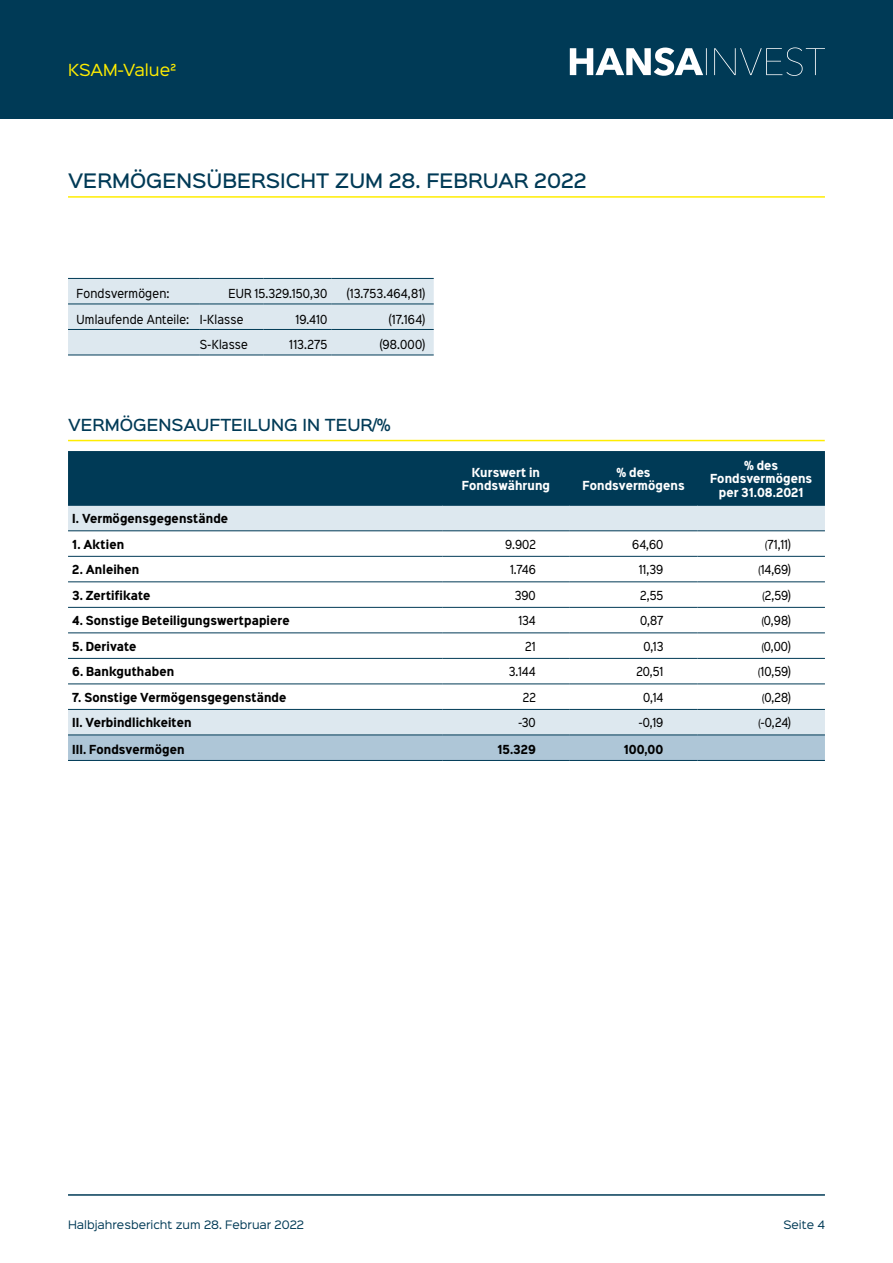
<style>
.page{position:relative;width:893px;height:1263px;background:#fff}
.page>*{position:absolute;margin:0;border:0;box-sizing:border-box;transform-origin:0 0}
.t1{font:500 18px "Sinkin Sans 500";color:#003a56}
.t2{font:500 15px "Sinkin Sans 500";color:#003a56}
.t3{font:15px "Sinkin Sans 400";color:#ffed00}
.t4{font:11.25px "Sinkin Sans Narrow W01 400 Rg";letter-spacing:.01em;color:#000}
.t5{font:700 11.25px "Sinkin Sans Narrow W01 700";letter-spacing:.01em;color:#000}
.t6{font:700 11.25px/13.5px "Sinkin Sans Narrow W01 700";letter-spacing:.005em;color:#fff;text-align:center}
.t7{font:10.5px "Sinkin Sans 400";color:#003a56}
.s1{font-size:9px}
</style>
<div class="page">
<div style="left:0;top:0;width:893px;height:119px;background:#003a56"></div>
<svg style="left:570px;top:47px;width:255px;height:29px"></svg>
<hr style="left:68px;top:1194px;width:757px;height:2px;background:#003a56">
<hr style="left:68px;top:196px;width:757px;height:2px;background:#ffed00">
<div style="left:68px;top:451px;width:757px;height:54px;background:#003a56"></div>
<svg style="left:68px;top:506px;width:757px;height:228px"></svg>
<div style="left:68px;top:735px;width:757px;height:25px;background:#aec6d7"></div>
<hr style="left:68px;top:505px;width:374px;height:1px;background:#003a56">
<hr style="left:442px;top:505px;width:128px;height:1px;background:#003a56">
<hr style="left:570px;top:505px;width:127px;height:1px;background:#003a56">
<hr style="left:697px;top:505px;width:128px;height:1px;background:#003a56">
<hr style="left:68px;top:556px;width:374px;height:1px;background:#003a56">
<hr style="left:442px;top:556px;width:128px;height:1px;background:#003a56">
<hr style="left:570px;top:556px;width:127px;height:1px;background:#003a56">
<hr style="left:697px;top:556px;width:128px;height:1px;background:#003a56">
<hr style="left:442px;top:530px;width:128px;height:1px;background:#003a56">
<hr style="left:570px;top:530px;width:127px;height:1px;background:#003a56">
<hr style="left:697px;top:530px;width:128px;height:1px;background:#003a56">
<hr style="left:442px;top:581px;width:128px;height:1px;background:#003a56">
<hr style="left:570px;top:581px;width:127px;height:1px;background:#003a56">
<hr style="left:697px;top:581px;width:128px;height:1px;background:#003a56">
<hr style="left:442px;top:607px;width:128px;height:1px;background:#003a56">
<hr style="left:570px;top:607px;width:127px;height:1px;background:#003a56">
<hr style="left:697px;top:607px;width:128px;height:1px;background:#003a56">
<hr style="left:442px;top:632px;width:128px;height:1px;background:#003a56">
<hr style="left:570px;top:632px;width:127px;height:1px;background:#003a56">
<hr style="left:697px;top:632px;width:128px;height:1px;background:#003a56">
<hr style="left:442px;top:658px;width:128px;height:1px;background:#003a56">
<hr style="left:570px;top:658px;width:127px;height:1px;background:#003a56">
<hr style="left:697px;top:658px;width:128px;height:1px;background:#003a56">
<hr style="left:442px;top:683px;width:128px;height:1px;background:#003a56">
<hr style="left:570px;top:683px;width:127px;height:1px;background:#003a56">
<hr style="left:697px;top:683px;width:128px;height:1px;background:#003a56">
<hr style="left:442px;top:709px;width:128px;height:1px;background:#003a56">
<hr style="left:570px;top:709px;width:127px;height:1px;background:#003a56">
<hr style="left:697px;top:709px;width:128px;height:1px;background:#003a56">
<hr style="left:68px;top:530px;width:374px;height:1px;background:#003a56">
<hr style="left:68px;top:581px;width:374px;height:1px;background:#003a56">
<hr style="left:68px;top:607px;width:374px;height:1px;background:#003a56">
<hr style="left:68px;top:632px;width:374px;height:1px;background:#003a56">
<hr style="left:68px;top:658px;width:374px;height:1px;background:#003a56">
<hr style="left:68px;top:683px;width:374px;height:1px;background:#003a56">
<hr style="left:68px;top:709px;width:374px;height:1px;background:#003a56">
<hr style="left:68px;top:734px;width:374px;height:1px;background:#003a56">
<hr style="left:442px;top:734px;width:128px;height:1px;background:#003a56">
<hr style="left:570px;top:734px;width:127px;height:1px;background:#003a56">
<hr style="left:697px;top:734px;width:128px;height:1px;background:#003a56">
<hr style="left:68px;top:760px;width:374px;height:1px;background:#003a56">
<hr style="left:442px;top:760px;width:128px;height:1px;background:#003a56">
<hr style="left:570px;top:760px;width:127px;height:1px;background:#003a56">
<hr style="left:697px;top:760px;width:128px;height:1px;background:#003a56">
<hr style="left:68px;top:440px;width:757px;height:1px;background:#ffed00">
<div style="left:68px;top:279px;width:366px;height:76px;background:#dde8ef"></div>
<hr style="left:68px;top:304px;width:132px;height:1px;background:#003a56">
<hr style="left:332px;top:304px;width:102px;height:1px;background:#003a56">
<hr style="left:68px;top:278px;width:132px;height:1px;background:#003a56">
<hr style="left:68px;top:329px;width:132px;height:1px;background:#003a56">
<hr style="left:68px;top:355px;width:132px;height:1px;background:#003a56">
<hr style="left:332px;top:278px;width:102px;height:1px;background:#003a56">
<hr style="left:200px;top:329px;width:64px;height:1px;background:#003a56">
<hr style="left:264px;top:329px;width:68px;height:1px;background:#003a56">
<hr style="left:332px;top:329px;width:102px;height:1px;background:#003a56">
<hr style="left:200px;top:355px;width:64px;height:1px;background:#003a56">
<hr style="left:264px;top:355px;width:68px;height:1px;background:#003a56">
<hr style="left:332px;top:355px;width:102px;height:1px;background:#003a56">
<hr style="left:200px;top:278px;width:64px;height:1px;background:#003a56">
<hr style="left:264px;top:278px;width:68px;height:1px;background:#003a56">
<hr style="left:200px;top:304px;width:64px;height:1px;background:#003a56">
<hr style="left:264px;top:304px;width:68px;height:1px;background:#003a56">
<h2 class="t3" style="left:68px;top:57px;width:110px">KSAM-Value²</h2>
<h1 class="t1" style="left:68px;top:165px;width:387px">VERMÖGENSÜBERSICHT ZUM 28. FEBRUAR</h1>
<h1 class="t1" style="left:534px;top:165px;width:54px">2022</h1>
<p class="t4" style="left:77px;top:286px;width:94px">Fondsvermögen:</p>
<p class="t4" style="left:228px;top:286px;width:100px">EUR 15.329.150,30</p>
<p class="t4" style="left:347px;top:286px;width:80px">(13.753.464,81)</p>
<p class="t4" style="left:77px;top:311px;width:168px">Umlaufende Anteile: I-Klasse</p>
<p class="t4" style="left:295px;top:311px;width:33px">19.410</p>
<p class="t4" style="left:389px;top:311px;width:38px">(17.164)</p>
<p class="t4" style="left:200px;top:337px;width:50px">S-Klasse</p>
<p class="t4" style="left:289px;top:337px;width:40px">113.275</p>
<p class="t4" style="left:380px;top:337px;width:47px">(98.000)</p>
<h2 class="t2" style="left:68px;top:412px;width:324px">VERMÖGENSAUFTEILUNG IN TEUR/%</h2>
<p class="t6" style="left:462px;top:465px;width:90px">Kurswert in<br>Fondswährung</p>
<p class="t6" style="left:583px;top:465px;width:104px">% des<br>Fondsvermögens</p>
<p class="t6" style="left:710px;top:458px;width:104px">% des<br>Fondsvermögens per 31.08.2021</p>
<p class="t5" style="left:72px;top:510px;width:157px">I. Vermögensgegenstände</p>
<p class="t5" style="left:72px;top:536px;width:53px">1. Aktien</p>
<p class="t4" style="left:505px;top:536px;width:32px">9.902</p>
<p class="t4" style="left:632px;top:536px;width:33px">64,60</p>
<p class="t4" style="left:765px;top:536px;width:27px"><span class="s1">(</span>71,11)</p>
<p class="t5" style="left:72px;top:562px;width:68px">2. Anleihen</p>
<p class="t4" style="left:510px;top:562px;width:27px">1.746</p>
<p class="t4" style="left:639px;top:562px;width:26px">11,39</p>
<p class="t4" style="left:758px;top:562px;width:34px"><span class="s1">(</span>14,69)</p>
<p class="t5" style="left:72px;top:587px;width:80px">3. Zertifikate</p>
<p class="t4" style="left:515px;top:587px;width:23px">390</p>
<p class="t4" style="left:640px;top:587px;width:25px">2,55</p>
<p class="t4" style="left:762px;top:587px;width:30px"><span class="s1">(</span>2,59)</p>
<p class="t5" style="left:72px;top:613px;width:219px">4. Sonstige Beteiligungswertpapiere</p>
<p class="t4" style="left:518px;top:613px;width:19px">134</p>
<p class="t4" style="left:640px;top:613px;width:25px">0,87</p>
<p class="t4" style="left:762px;top:613px;width:31px"><span class="s1">(</span>0,98)</p>
<p class="t5" style="left:72px;top:638px;width:66px">5. Derivate</p>
<p class="t4" style="left:525px;top:638px;width:12px">21</p>
<p class="t4" style="left:643px;top:638px;width:21px">0,13</p>
<p class="t4" style="left:762px;top:638px;width:31px"><span class="s1">(</span>0,00)</p>
<p class="t5" style="left:72px;top:664px;width:103px">6. Bankguthaben</p>
<p class="t4" style="left:509px;top:664px;width:28px">3.144</p>
<p class="t4" style="left:636px;top:664px;width:28px">20,51</p>
<p class="t4" style="left:758px;top:664px;width:34px"><span class="s1">(</span>10,59)</p>
<p class="t5" style="left:72px;top:689px;width:216px">7. Sonstige Vermögensgegenstände</p>
<p class="t4" style="left:523px;top:689px;width:15px">22</p>
<p class="t4" style="left:643px;top:689px;width:22px">0,14</p>
<p class="t4" style="left:762px;top:689px;width:30px"><span class="s1">(</span>0,28)</p>
<p class="t5" style="left:72px;top:715px;width:121px">II. Verbindlichkeiten</p>
<p class="t4" style="left:518px;top:715px;width:19px">-30</p>
<p class="t4" style="left:639px;top:715px;width:26px">-0,19</p>
<p class="t4" style="left:758px;top:715px;width:34px"><span class="s1">(</span>-0,24)</p>
<p class="t5" style="left:72px;top:741px;width:114px">III. Fondsvermögen</p>
<p class="t5" style="left:498px;top:741px;width:40px">15.329</p>
<p class="t5" style="left:624px;top:741px;width:41px">100,00</p>
<p class="t7" style="left:68px;top:1216px;width:237px">Halbjahresbericht zum 28. Februar 2022</p>
<p class="t7" style="left:783px;top:1216px;width:43px">Seite 4</p>
</div>
